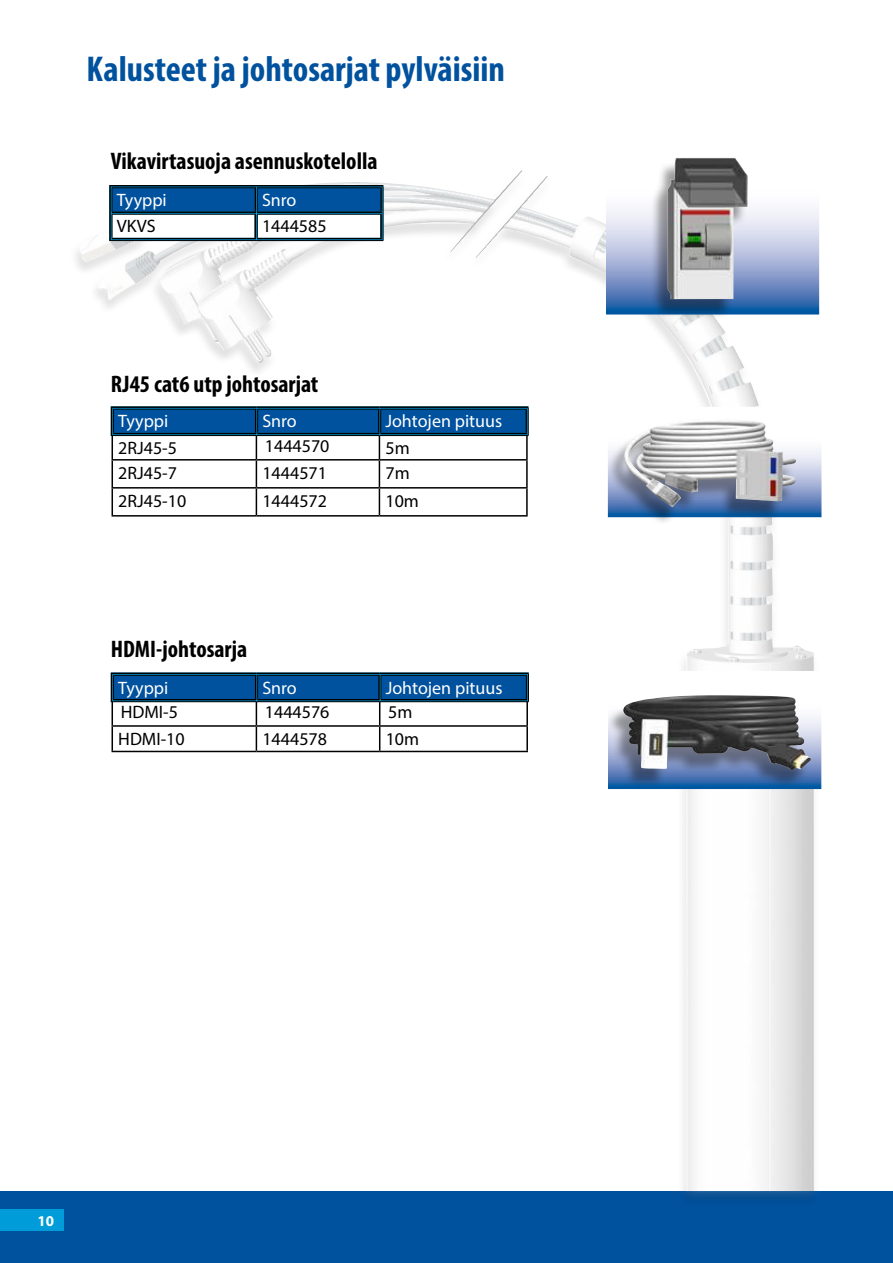
<style>
.page{position:relative;width:893px;height:1263px;background:#fff}
.page>*{position:absolute;margin:0;border:0;box-sizing:border-box;transform-origin:0 0}
.t1{font:700 condensed 36px "Myriad Pro";color:#00519e}
.t2{font:700 condensed 24px "Myriad Pro";color:#000}
.t3{font:18px "Myriad Pro";color:#000}
.t4{font:18px "Myriad Pro";color:#fff}
.t5{font:700 15px "Myriad Pro";color:#fff}
.s1{color:#fff}
</style>
<div class="page">
<div style="left:0;top:1191px;width:893px;height:72px;background:#00519e"></div>
<div style="left:0;top:1210px;width:64px;height:21px;background:#009cda"></div>
<div style="left:68px;top:160px;width:757px;height:1043px;background:#fff;opacity:.75"></div>
<img style="left:75px;top:168px;width:739px;height:1023px">
<hr style="left:112px;top:515px;width:144px;height:2px;background:#000">
<hr style="left:256px;top:515px;width:123px;height:2px;background:#000">
<hr style="left:379px;top:515px;width:149px;height:2px;background:#000">
<hr style="left:111px;top:406px;width:145px;height:2px;background:#000">
<hr style="left:256px;top:406px;width:123px;height:2px;background:#000">
<hr style="left:379px;top:406px;width:149px;height:2px;background:#000">
<svg style="left:111px;top:408px;width:418px;height:107px"></svg>
<hr style="left:113px;top:433px;width:143px;height:1px;background:#000">
<hr style="left:111px;top:435px;width:145px;height:1px;background:#000">
<hr style="left:257px;top:433px;width:122px;height:1px;background:#000">
<hr style="left:256px;top:435px;width:123px;height:1px;background:#000">
<hr style="left:380px;top:433px;width:147px;height:1px;background:#000">
<hr style="left:379px;top:435px;width:149px;height:1px;background:#000">
<svg style="left:608px;top:157px;width:209px;height:155px"></svg>
<div style="left:606px;top:142px;width:213px;height:172px;border:1px solid #fff"></div>
<div style="left:650px;top:161px;width:96px;height:158px;background:#000;opacity:.4"></div>
<img style="left:668px;top:158px;width:80px;height:141px">
<hr style="left:109px;top:185px;width:147px;height:2px;background:#000">
<hr style="left:109px;top:187px;width:2px;height:26px;background:#000">
<hr style="left:256px;top:185px;width:127px;height:2px;background:#000">
<hr style="left:109px;top:213px;width:2px;height:27px;background:#000">
<svg style="left:111px;top:187px;width:273px;height:53px"></svg>
<hr style="left:112px;top:238px;width:144px;height:1px;background:#000">
<hr style="left:109px;top:240px;width:147px;height:1px;background:#000">
<hr style="left:257px;top:238px;width:125px;height:1px;background:#000">
<hr style="left:256px;top:240px;width:127px;height:1px;background:#000">
<svg style="left:610px;top:409px;width:209px;height:106px"></svg>
<div style="left:608px;top:407px;width:213px;height:110px;border:1px solid #fff"></div>
<div style="left:607px;top:422px;width:188px;height:104px;background:#000;opacity:.4"></div>
<img style="left:624px;top:419px;width:172px;height:88px">
<svg style="left:610px;top:673px;width:209px;height:114px"></svg>
<div style="left:608px;top:671px;width:213px;height:118px;border:1px solid #fff"></div>
<div style="left:607px;top:699px;width:203px;height:90px;background:#000;opacity:.4"></div>
<img style="left:623px;top:695px;width:185px;height:75px">
<hr style="left:112px;top:751px;width:144px;height:1px;background:#000">
<hr style="left:256px;top:751px;width:124px;height:1px;background:#000">
<hr style="left:380px;top:751px;width:148px;height:1px;background:#000">
<hr style="left:111px;top:672px;width:145px;height:2px;background:#000">
<hr style="left:256px;top:672px;width:124px;height:2px;background:#000">
<hr style="left:380px;top:672px;width:149px;height:2px;background:#000">
<svg style="left:111px;top:674px;width:418px;height:77px"></svg>
<hr style="left:113px;top:699px;width:143px;height:1px;background:#000">
<hr style="left:111px;top:701px;width:145px;height:1px;background:#000">
<hr style="left:257px;top:699px;width:123px;height:1px;background:#000">
<hr style="left:256px;top:701px;width:124px;height:1px;background:#000">
<hr style="left:381px;top:699px;width:146px;height:1px;background:#000">
<hr style="left:380px;top:701px;width:149px;height:1px;background:#000">
<h1 class="t1" style="left:86px;top:47px;width:420px">Kalusteet ja johtosarjat pylväisiin</h1>
<h2 class="t2" style="left:111px;top:146px;width:268px">Vikavirtasuoja asennuskotelolla</h2>
<p class="t4" style="left:117px;top:189px;width:52px">Tyyppi</p>
<p class="t4" style="left:262px;top:189px;width:36px">Snro</p>
<p class="t3" style="left:117px;top:215px;width:40px">VKVS</p>
<p class="t3" style="left:262px;top:215px;width:76px">1444585<span class="s1">o</span></p>
<h2 class="t2" style="left:111px;top:369px;width:209px">RJ45 cat6 utp johtosarjat</h2>
<p class="t4" style="left:118px;top:410px;width:52px">Tyyppi</p>
<p class="t4" style="left:262px;top:410px;width:36px">Snro</p>
<p class="t4" style="left:385px;top:410px;width:118px">Johtojen pituus</p>
<p class="t3" style="left:118px;top:437px;width:60px">2RJ45-5</p>
<p class="t3" style="left:265px;top:435px;width:66px">1444570</p>
<p class="t3" style="left:385px;top:437px;width:26px">5m</p>
<p class="t3" style="left:118px;top:462px;width:60px">2RJ45-7</p>
<p class="t3" style="left:262px;top:462px;width:66px">1444571</p>
<p class="t3" style="left:385px;top:462px;width:26px">7m</p>
<p class="t3" style="left:118px;top:490px;width:70px">2RJ45-10</p>
<p class="t3" style="left:262px;top:490px;width:66px">1444572</p>
<p class="t3" style="left:385px;top:490px;width:35px">10m</p>
<h2 class="t2" style="left:111px;top:634px;width:138px">HDMI-johtosarja</h2>
<p class="t4" style="left:118px;top:676px;width:52px">Tyyppi</p>
<p class="t4" style="left:262px;top:676px;width:36px">Snro</p>
<p class="t4" style="left:386px;top:676px;width:118px">Johtojen pituus</p>
<p class="t3" style="left:121px;top:701px;width:59px">HDMI-5</p>
<p class="t3" style="left:265px;top:701px;width:66px">1444576</p>
<p class="t3" style="left:388px;top:701px;width:26px">5m</p>
<p class="t3" style="left:118px;top:728px;width:68px">HDMI-10</p>
<p class="t3" style="left:262px;top:728px;width:66px">1444578</p>
<p class="t3" style="left:386px;top:728px;width:35px">10m</p>
<p class="t5" style="left:38px;top:1211px;width:18px">10</p>
</div>
